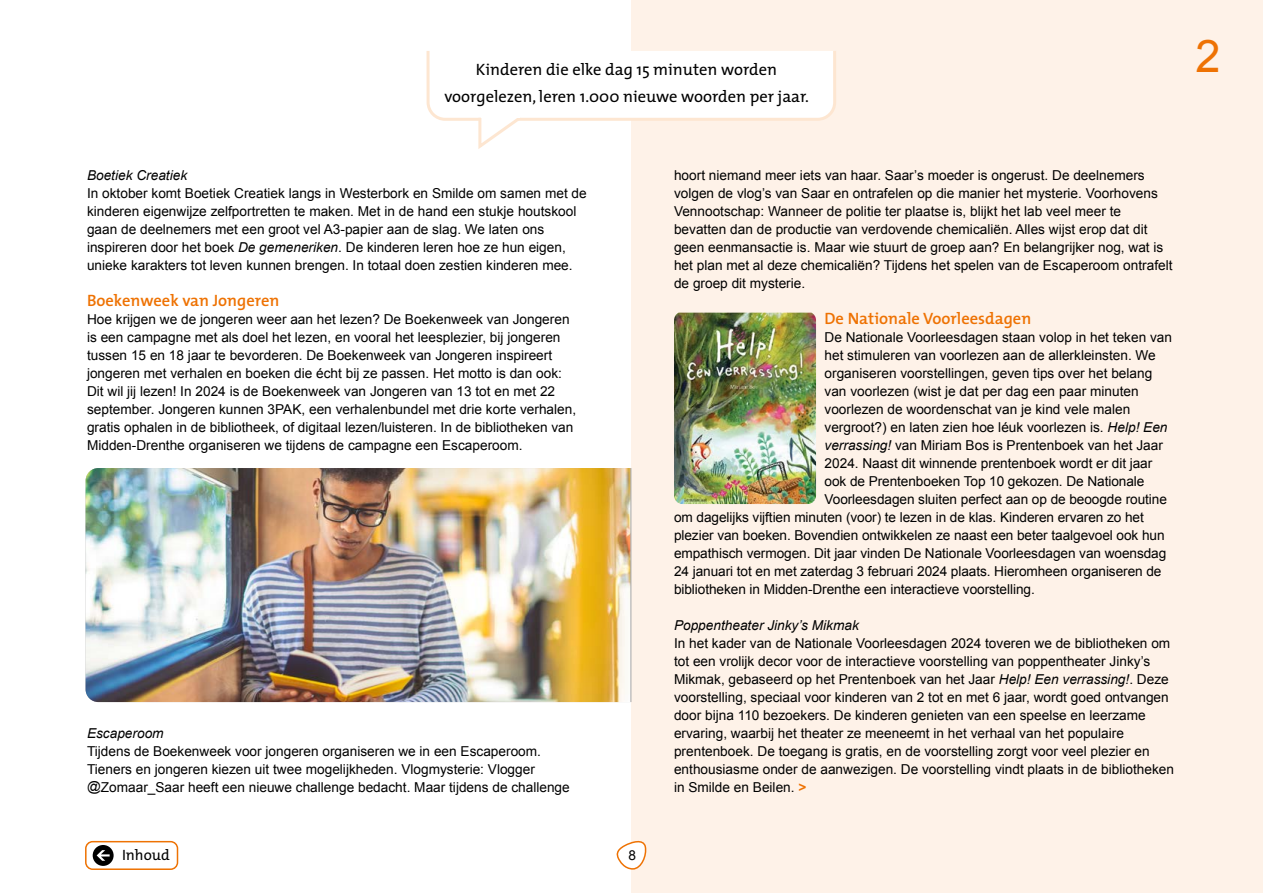
<style>
.page{position:relative;width:1263px;height:893px;background:#fff}
.page>*{position:absolute;margin:0;border:0;box-sizing:border-box;transform-origin:0 0}
.t1{font:45px "Arial";color:#ee7203}
.t2{font:16.5px "The Mix";color:#000}
.t3{font:600 16.5px "The Mix";color:#ee7203}
.t4{font:15px "The Mix";color:#000}
.t5{font:13.65px/18px "Arial";color:#000}
.t6{font:italic 13.65px "Arial";color:#000}
.s1{font-style:italic}
.s2{font-weight:700;color:#ee7203}
</style>
<div class="page">
<div style="left:85px;top:841px;width:93px;height:29px;border:2px solid #ee7203;border-radius:7px"></div>
<div style="left:93px;top:845px;width:21px;height:21px;background:#000;border-radius:50%"></div>
<svg style="left:97px;top:850px;width:13px;height:11px"></svg>
<div style="left:631px;top:0;width:632px;height:893px;background:#fef2e8"></div>
<svg style="left:616px;top:840px;width:31px;height:30px"></svg>
<img style="left:86px;top:468px;width:544px;height:234px">
<img style="left:674px;top:313px;width:142px;height:191px">
<svg style="left:426px;top:51px;width:410px;height:98px"></svg>
<hr style="left:481px;top:116px;width:39px;height:2px;background:#fff">
<p class="t2" style="left:476px;top:56px;width:303px">Kinderen die elke dag 15 minuten worden</p>
<p class="t2" style="left:444px;top:83px;width:366px">voorgelezen, leren 1.000 nieuwe woorden per jaar.</p>
<p class="t1" style="left:1195px;top:27px;width:27px">2</p>
<p class="t6" style="left:87px;top:166px;width:102px">Boetiek Creatiek</p>
<p class="t5" style="left:87px;top:184px;width:501px">In oktober komt Boetiek Creatiek langs in Westerbork en Smilde om samen met de kinderen eigenwijze zelfportretten te maken. Met in de hand een stukje houtskool gaan de deelnemers met een groot vel A3-papier aan de slag. We laten ons inspireren door het boek <span class="s1">De gemeneriken</span>. De kinderen leren hoe ze hun eigen, unieke karakters tot leven kunnen brengen. In totaal doen zestien kinderen mee.</p>
<p class="t3" style="left:87px;top:287px;width:194px">Boekenweek van Jongeren</p>
<p class="t5" style="left:87px;top:310px;width:491px">Hoe krijgen we de jongeren weer aan het lezen? De Boekenweek van Jongeren is een campagne met als doel het lezen, en vooral het leesplezier, bij jongeren tussen 15 en 18 jaar te bevorderen. De Boekenweek van Jongeren inspireert jongeren met verhalen en boeken die écht bij ze passen. Het motto is dan ook:<br>Dit wil jij lezen! In 2024 is de Boekenweek van Jongeren van 13 tot en met 22 september. Jongeren kunnen 3PAK, een verhalenbundel met drie korte verhalen, gratis ophalen in de bibliotheek, of digitaal lezen/luisteren. In de bibliotheken van Midden-Drenthe organiseren we tijdens de campagne een Escaperoom.</p>
<p class="t6" style="left:87px;top:724px;width:78px">Escaperoom</p>
<p class="t5" style="left:87px;top:742px;width:455px">Tijdens de Boekenweek voor jongeren organiseren we in een Escaperoom.<br>Tieners en jongeren kiezen uit twee mogelijkheden. Vlogmysterie: Vlogger</p>
<p class="t5" style="left:87px;top:778px;width:484px">@Zomaar_Saar heeft een nieuwe challenge bedacht. Maar tijdens de challenge</p>
<p class="t4" style="left:122px;top:842px;width:49px">Inhoud</p>
<p class="t5" style="left:628px;top:846px;width:9px">8</p>
<p class="t5" style="left:674px;top:166px;width:500px">hoort niemand meer iets van haar. Saar’s moeder is ongerust. De deelnemers volgen de vlog’s van Saar en ontrafelen op die manier het mysterie. Voorhovens Vennootschap: Wanneer de politie ter plaatse is, blijkt het lab veel meer te bevatten dan de productie van verdovende chemicaliën. Alles wijst erop dat dit geen eenmansactie is. Maar wie stuurt de groep aan? En belangrijker nog, wat is het plan met al deze chemicaliën? Tijdens het spelen van de Escaperoom ontrafelt de groep dit mysterie.</p>
<p class="t3" style="left:824px;top:305px;width:208px">De Nationale Voorleesdagen</p>
<p class="t5" style="left:824px;top:328px;width:349px">De Nationale Voorleesdagen staan volop in het teken van</p>
<p class="t5" style="left:824px;top:346px;width:333px">het stimuleren van voorlezen aan de allerkleinsten. We</p>
<p class="t5" style="left:824px;top:364px;width:329px">organiseren voorstellingen, geven tips over het belang</p>
<p class="t5" style="left:824px;top:382px;width:316px">van voorlezen (wist je dat per dag een paar minuten</p>
<p class="t5" style="left:824px;top:400px;width:307px">voorlezen de woordenschat van je kind vele malen</p>
<p class="t5" style="left:824px;top:418px;width:344px">vergroot?) en laten zien hoe léuk voorlezen is. <span class="s1">Help! Een</span></p>
<p class="t5" style="left:824px;top:436px;width:340px"><span class="s1">verrassing!</span> van Miriam Bos is Prentenboek van het Jaar</p>
<p class="t5" style="left:824px;top:454px;width:329px">2024. Naast dit winnende prentenboek wordt er dit jaar</p>
<p class="t5" style="left:824px;top:472px;width:321px">ook de Prentenboeken Top 10 gekozen. De Nationale</p>
<p class="t5" style="left:824px;top:490px;width:344px">Voorleesdagen sluiten perfect aan op de beoogde routine</p>
<p class="t5" style="left:674px;top:508px;width:471px">om dagelijks vijftien minuten (voor) te lezen in de klas. Kinderen ervaren zo het</p>
<p class="t5" style="left:674px;top:526px;width:492px">plezier van boeken. Bovendien ontwikkelen ze naast een beter taalgevoel ook hun</p>
<p class="t5" style="left:674px;top:544px;width:494px">empathisch vermogen. Dit jaar vinden De Nationale Voorleesdagen van woensdag</p>
<p class="t5" style="left:674px;top:562px;width:489px">24 januari tot en met zaterdag 3 februari 2024 plaats. Hieromheen organiseren de</p>
<p class="t5" style="left:674px;top:580px;width:362px">bibliotheken in Midden-Drenthe een interactieve voorstelling.</p>
<p class="t6" style="left:674px;top:616px;width:186px">Poppentheater Jinky’s Mikmak</p>
<p class="t5" style="left:674px;top:634px;width:501px">In het kader van de Nationale Voorleesdagen 2024 toveren we de bibliotheken om tot een vrolijk decor voor de interactieve voorstelling van poppentheater Jinky’s Mikmak, gebaseerd op het Prentenboek van het Jaar <span class="s1">Help! Een verrassing!</span>. Deze voorstelling, speciaal voor kinderen van 2 tot en met 6 jaar, wordt goed ontvangen door bijna 110 bezoekers. De kinderen genieten van een speelse en leerzame ervaring, waarbij het theater ze meeneemt in het verhaal van het populaire prentenboek. De toegang is gratis, en de voorstelling zorgt voor veel plezier en enthousiasme onder de aanwezigen. De voorstelling vindt plaats in de bibliotheken in Smilde en Beilen. <span class="s2">&gt;</span></p>
</div>
